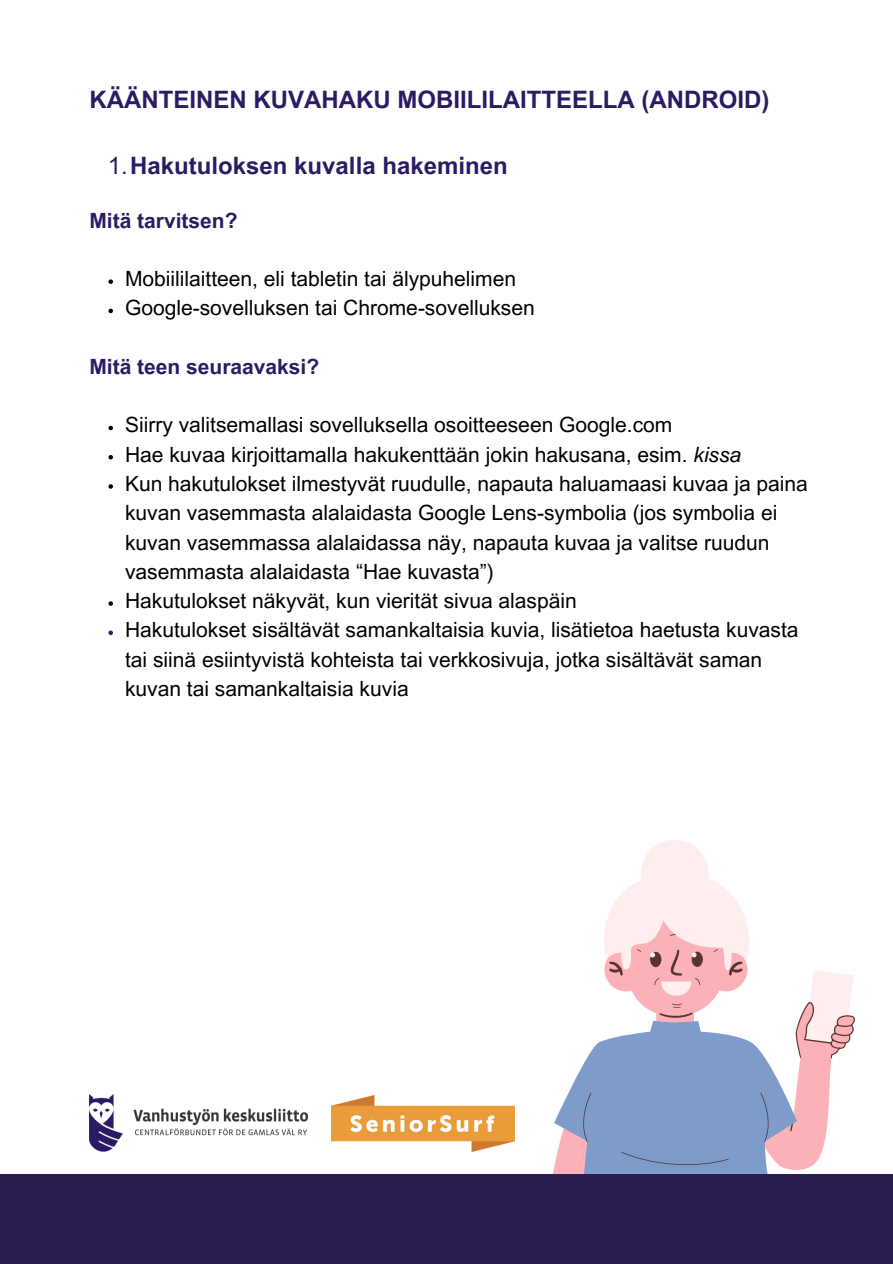
<style>
.page{position:relative;width:893px;height:1264px;background:#fff}
.page>*{position:absolute;margin:0;border:0;box-sizing:border-box;transform-origin:0 0}
.t1{font:700 24px "Arial MT Pro";color:#2b1b65}
.t2{font:21px/29.2px "Arial MT Pro";color:#000}
.t3{font:700 21px "Arial MT Pro";color:#2b1b65}
.s1{font-weight:400}
.s2{font-style:italic}
</style>
<div class="page">
<div style="left:640px;top:839px;width:68px;height:68px;background:#fee;border-radius:50%"></div>
<svg style="left:553px;top:871px;width:301px;height:303px"></svg>
<img style="left:89px;top:1094px;width:219px;height:57px">
<img style="left:332px;top:1095px;width:182px;height:56px">
<div style="left:0;top:1174px;width:892px;height:89px;background:#2a1e50"></div>
<svg style="left:108px;top:279px;width:5px;height:5px"></svg>
<svg style="left:108px;top:309px;width:5px;height:4px"></svg>
<svg style="left:108px;top:426px;width:5px;height:4px"></svg>
<svg style="left:108px;top:455px;width:5px;height:4px"></svg>
<svg style="left:108px;top:484px;width:5px;height:5px"></svg>
<svg style="left:108px;top:601px;width:5px;height:5px"></svg>
<svg style="left:108px;top:630px;width:5px;height:5px"></svg>
<h3 class="t1" style="left:89px;top:91px;width:681px">KÄÄNTEINEN KUVAHAKU MOBIILILAITTEELLA (ANDROID)</h3>
<p class="t1" style="left:108px;top:156px;width:401px"><span class="s1">1.</span>Hakutuloksen kuvalla hakeminen</p>
<p class="t3" style="left:89px;top:212px;width:150px">Mitä tarvitsen?</p>
<h3 class="t2" style="left:125px;top:267px;width:392px">Mobiililaitteen, eli tabletin tai älypuhelimen</h3>
<p class="t2" style="left:125px;top:296px;width:411px">Google-sovelluksen tai Chrome-sovelluksen</p>
<p class="t3" style="left:89px;top:359px;width:231px">Mitä teen seuraavaksi?</p>
<p class="t2" style="left:125px;top:413px;width:549px">Siirry valitsemallasi sovelluksella osoitteeseen Google.com</p>
<p class="t2" style="left:125px;top:442px;width:617px">Hae kuvaa kirjoittamalla hakukenttään jokin hakusana, esim. <span class="s2">kissa</span></p>
<p class="t2" style="left:125px;top:471px;width:684px">Kun hakutulokset ilmestyvät ruudulle, napauta haluamaasi kuvaa ja paina kuvan vasemmasta alalaidasta Google Lens-symbolia (jos symbolia ei kuvan vasemmassa alalaidassa näy, napauta kuvaa ja valitse ruudun vasemmasta alalaidasta “Hae kuvasta”)</p>
<p class="t2" style="left:125px;top:588px;width:453px">Hakutulokset näkyvät, kun vierität sivua alaspäin</p>
<p class="t2" style="left:125px;top:618px;width:675px">Hakutulokset sisältävät samankaltaisia kuvia, lisätietoa haetusta kuvasta tai siinä esiintyvistä kohteista tai verkkosivuja, jotka sisältävät saman kuvan tai samankaltaisia kuvia</p>
</div>
